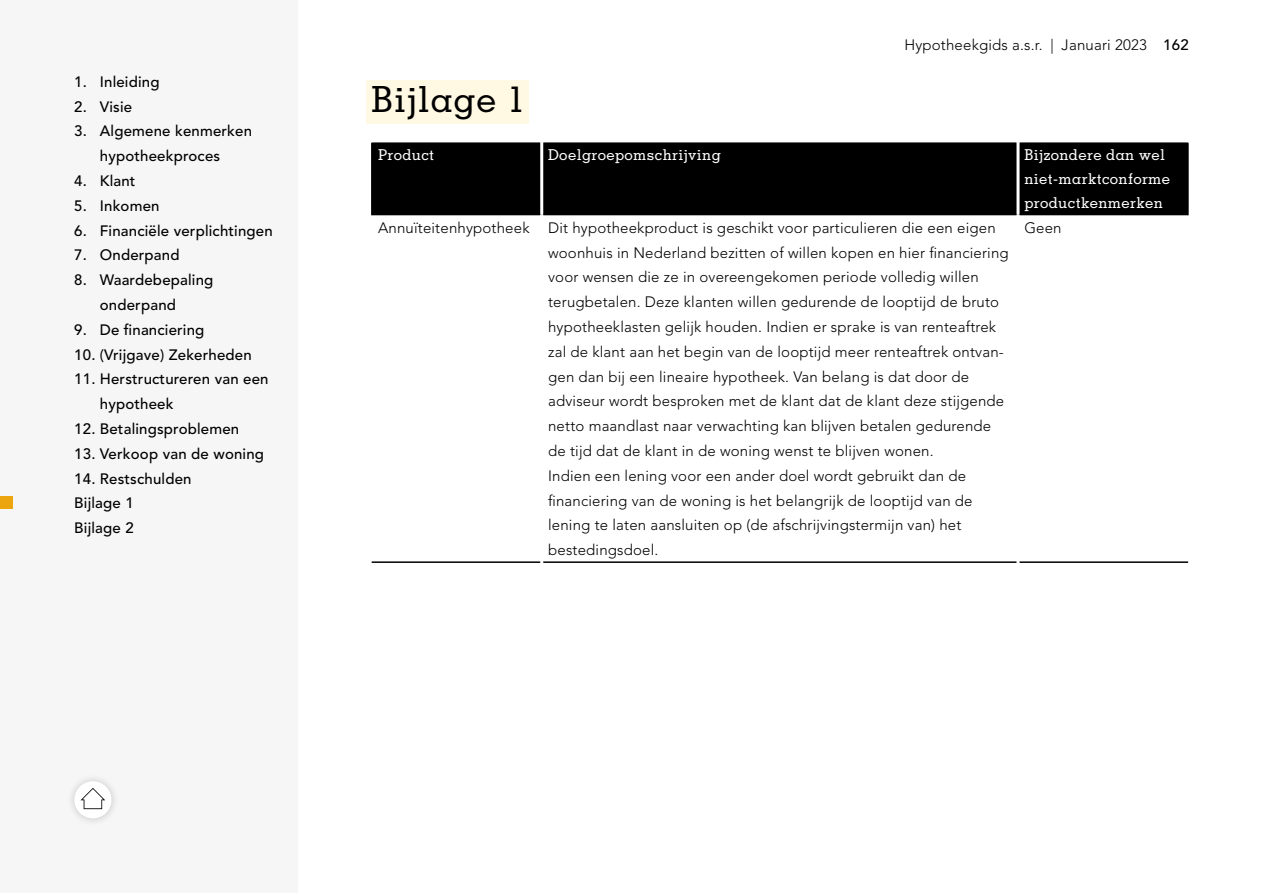
<style>
.page{position:relative;width:1263px;height:893px;background:#fff}
.page>*{position:absolute;margin:0;border:0;box-sizing:border-box;transform-origin:0 0}
.t1{font:500 36px "Memphis LT Std";letter-spacing:.025em;color:#000}
.t2{font:300 15px/24.8px "Avenir LT Std";letter-spacing:.01em;color:#000}
.t3{font:500 15px/24.8px "Avenir LT Std";letter-spacing:.01em;color:#000}
.t4{font:500 15px/24px "Memphis LT Std";letter-spacing:.025em;color:#fff}
.s1{font-weight:500}
</style>
<div class="page">
<div style="left:0;top:0;width:297px;height:893px;background:#f6f6f6"></div>
<div style="left:66px;top:773px;width:54px;height:53px;background:#000;opacity:.2"></div>
<div style="left:74px;top:781px;width:37px;height:37px;background:#fff;border-radius:50%"></div>
<svg style="left:80px;top:788px;width:25px;height:21px"></svg>
<div style="left:366px;top:81px;width:163px;height:43px;background:#fff8e3"></div>
<div style="left:372px;top:144px;width:816px;height:70px;background:#000"></div>
<hr style="left:372px;top:143px;width:168px;height:1px;background:#000">
<hr style="left:371px;top:143px;width:1px;height:72px;background:#000">
<hr style="left:543px;top:143px;width:473px;height:1px;background:#000">
<hr style="left:1019px;top:143px;width:169px;height:1px;background:#000">
<hr style="left:1188px;top:143px;width:1px;height:72px;background:#000">
<hr style="left:540px;top:143px;width:3px;height:72px;background:#fff">
<hr style="left:1016px;top:143px;width:3px;height:72px;background:#fff">
<hr style="left:372px;top:214px;width:168px;height:1px;background:#000">
<hr style="left:543px;top:214px;width:473px;height:1px;background:#000">
<hr style="left:1019px;top:214px;width:169px;height:1px;background:#000">
<hr style="left:372px;top:561px;width:168px;height:2px;background:#000">
<hr style="left:543px;top:561px;width:473px;height:2px;background:#000">
<hr style="left:1019px;top:561px;width:169px;height:2px;background:#000">
<div style="left:0;top:496px;width:12px;height:12px;background:#eda50f"></div>
<p class="t3" style="left:74px;top:70px;width:87px">1. Inleiding</p>
<p class="t3" style="left:74px;top:94px;width:59px">2. Visie</p>
<p class="t3" style="left:74px;top:119px;width:179px;text-align:center">3. Algemene kenmerken hypotheekproces</p>
<p class="t3" style="left:74px;top:169px;width:63px">4. Klant</p>
<p class="t3" style="left:74px;top:194px;width:87px">5. Inkomen</p>
<p class="t3" style="left:74px;top:218px;width:200px">6. Financiële verplichtingen</p>
<p class="t3" style="left:74px;top:243px;width:107px">7. Onderpand</p>
<p class="t3" style="left:100px;top:268px;width:115px;text-indent:-26px">8. Waardebepaling onderpand</p>
<p class="t3" style="left:74px;top:318px;width:132px">9. De financiering</p>
<p class="t3" style="left:74px;top:342px;width:179px">10. (Vrijgave) Zekerheden</p>
<p class="t3" style="left:100px;top:367px;width:170px;text-indent:-26px">11. Herstructureren van een hypotheek</p>
<p class="t3" style="left:74px;top:417px;width:166px">12. Betalingsproblemen</p>
<p class="t3" style="left:74px;top:442px;width:191px">13. Verkoop van de woning</p>
<p class="t3" style="left:74px;top:466px;width:119px">14. Restschulden<br>Bijlage 1<br>Bijlage 2</p>
<p class="t2" style="left:904px;top:32px;width:286px">Hypotheekgids a.s.r. | Januari 2023 <span class="s1">162</span></p>
<h1 class="t1" style="left:371px;top:77px;width:155px">Bijlage 1</h1>
<p class="t4" style="left:378px;top:143px;width:58px">Product</p>
<p class="t4" style="left:548px;top:143px;width:174px">Doelgroepomschrijving</p>
<p class="t4" style="left:1024px;top:143px;width:147px">Bijzondere dan wel niet-marktconforme productkenmerken</p>
<p class="t2" style="left:548px;top:215px;width:462px;text-indent:-170px">Annuïteitenhypotheek Dit hypotheekproduct is geschikt voor particulieren die een eigen woonhuis in Nederland bezitten of willen kopen en hier financiering voor wensen die ze in overeengekomen periode volledig willen terugbetalen. Deze klanten willen gedurende de looptijd de bruto hypotheeklasten gelijk houden. Indien er sprake is van renteaftrek zal de klant aan het begin van de looptijd meer renteaftrek ontvan&shy;gen dan bij een lineaire hypotheek. Van belang is dat door de adviseur wordt besproken met de klant dat de klant deze stijgende netto maandlast naar verwachting kan blijven betalen gedurende de tijd dat de klant in de woning wenst te blijven wonen.<br>Indien een lening voor een ander doel wordt gebruikt dan de financiering van de woning is het belangrijk de looptijd van de lening te laten aansluiten op (de afschrijvingstermijn van) het bestedingsdoel.</p>
<p class="t2" style="left:1024px;top:215px;width:39px">Geen</p>
</div>
